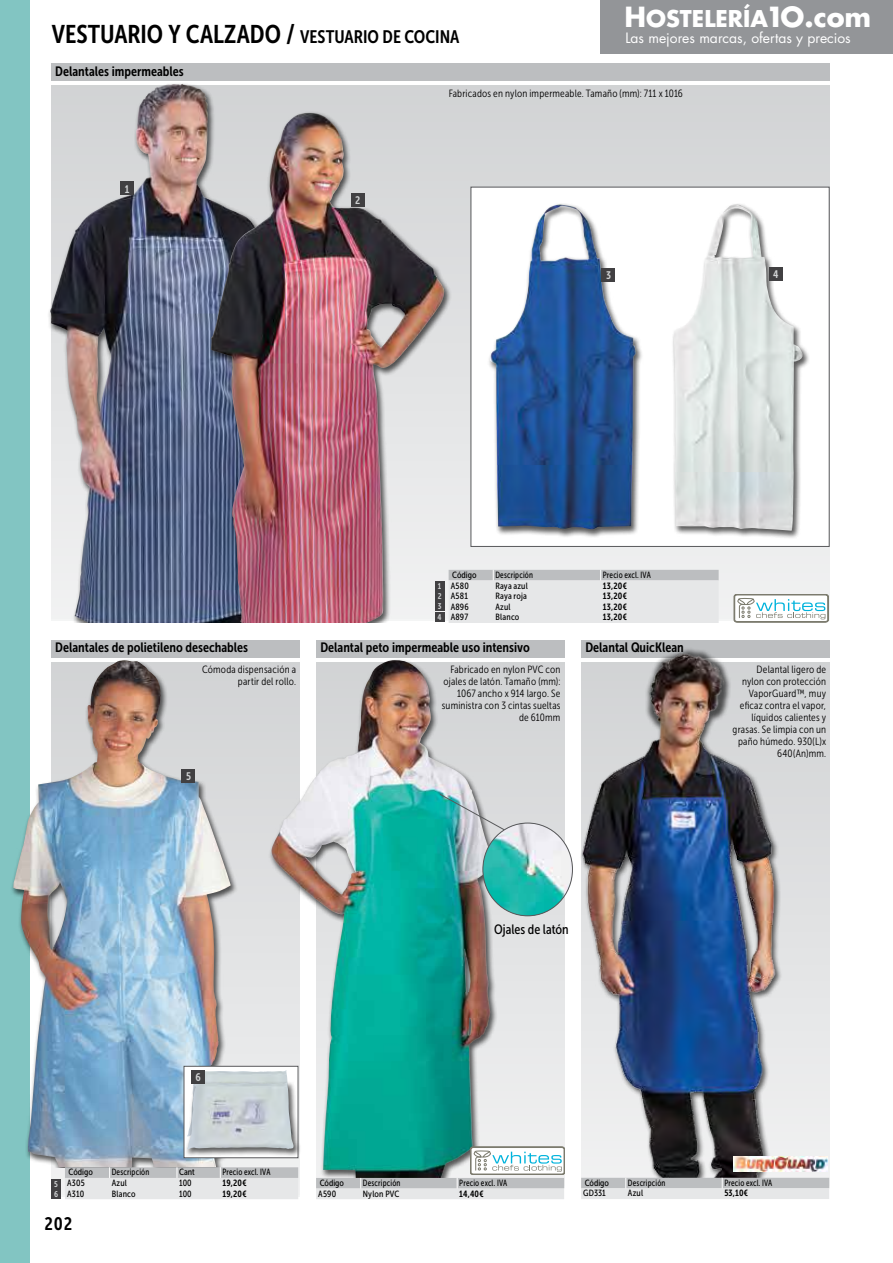
<style>
.page{position:relative;width:893px;height:1263px;background:#fff}
.page>*{position:absolute;margin:0;border:0;box-sizing:border-box;transform-origin:0 0}
.t1{font:25.5px "Museo Sans Cond 700";color:#000}
.t2{font:700 22.5px "Futura Std";color:#fff}
.t3{font:18px "Museo Sans Cond 700";color:#000}
.t4{font:13.8px "Futura Std";color:#fff}
.t5{font:13.5px "Museo Sans Cond 700";color:#000}
.t6{font:13.5px "Museo Sans Cond 500";color:#000}
.t7{font:10.95px "Museo Sans Cond 700";color:#d1d3d4}
.t8{font:10.5px/12px "Museo Sans Cond 300";letter-spacing:.02em;color:#000;text-align:right}
.t9{font:9px "Museo Sans Cond 500";letter-spacing:.02em;color:#000}
.t10{font:9px "Museo Sans Cond 500";letter-spacing:.02em;color:#000;scale:.9 1}
.t11{font:9px "Museo Sans Cond 700";letter-spacing:.015em;color:#000}
.t12{font:8.25px/10.2px "Museo Sans Cond 700";color:#d1d3d4;text-align:justify}
.s1{font-size:18px}
.s2{font-size:27px}
</style>
<div class="page">
<div style="left:0;top:0;width:30px;height:1263px;background:#82c5c2"></div>
<div style="left:581px;top:662px;width:248px;height:528px;background:linear-gradient(to bottom,#d1d3d4,#f1f2f2)"></div>
<svg style="left:502px;top:662px;width:47px;height:484px;background:#e0e1e3"></svg>
<svg style="left:52px;top:662px;width:248px;height:537px;background:#e0e1e2"></svg>
<div style="left:51px;top:85px;width:778px;height:538px;background:linear-gradient(to bottom,#d2d3d5,#f0f1f1)"></div>
<div style="left:471px;top:187px;width:358px;height:360px;background:#fff"></div>
<div style="left:51px;top:64px;width:778px;height:17px;background:#bcbec0"></div>
<div style="left:51px;top:640px;width:248px;height:17px;background:#bcbec0"></div>
<div style="left:316px;top:640px;width:248px;height:17px;background:#bcbec0"></div>
<div style="left:10px;top:658px;width:228px;height:509px;background:#000;opacity:.65"></div>
<img style="left:13px;top:661px;width:218px;height:506px">
<div style="left:268px;top:658px;width:234px;height:520px;background:#000;opacity:.65"></div>
<img style="left:271px;top:660px;width:223px;height:518px">
<div style="left:184px;top:1066px;width:114px;height:92px;background:#fff"></div>
<img style="left:191px;top:1070px;width:97px;height:10px">
<div style="left:184px;top:1066px;width:114px;height:92px;border:1px solid #58595b"></div>
<div style="left:184px;top:1080px;width:118px;height:78px;background:#000;opacity:.65"></div>
<img style="left:187px;top:1082px;width:107px;height:67px">
<svg style="left:440px;top:794px;width:107px;height:60px;background:#a3c5c8"></svg>
<img style="left:483px;top:823px;width:66px;height:93px">
<div style="left:581px;top:640px;width:248px;height:17px;background:#bcbec0"></div>
<img style="left:549px;top:644px;width:270px;height:534px">
<svg style="left:452px;top:570px;width:267px;height:53px;background:#dddfe0"></svg>
<svg style="left:65px;top:1167px;width:233px;height:11px;background:#bcbec0"></svg>
<svg style="left:581px;top:1178px;width:248px;height:21px;background:#d2d3d5"></svg>
<div style="left:487px;top:202px;width:157px;height:336px;background:#000;opacity:.65"></div>
<img style="left:489px;top:205px;width:147px;height:324px">
<div style="left:671px;top:202px;width:140px;height:337px;background:#000;opacity:.65"></div>
<img style="left:673px;top:204px;width:134px;height:327px">
<img style="left:50px;top:84px;width:231px;height:539px">
<div style="left:208px;top:110px;width:244px;height:513px;background:#000;opacity:.65"></div>
<img style="left:211px;top:113px;width:235px;height:510px">
<div style="left:120px;top:182px;width:13px;height:13px;background:#414042"></div>
<div style="left:351px;top:193px;width:13px;height:14px;background:#414042"></div>
<div style="left:602px;top:268px;width:13px;height:13px;background:#414042"></div>
<div style="left:769px;top:267px;width:13px;height:13px;background:#414042"></div>
<div style="left:435px;top:581px;width:9px;height:10px;background:#414042"></div>
<div style="left:435px;top:591px;width:9px;height:10px;background:#414042"></div>
<div style="left:435px;top:601px;width:9px;height:10px;background:#414042"></div>
<div style="left:435px;top:612px;width:9px;height:9px;background:#414042"></div>
<div style="left:182px;top:769px;width:13px;height:13px;background:#414042"></div>
<div style="left:191px;top:1071px;width:14px;height:13px;background:#414042"></div>
<div style="left:51px;top:1179px;width:10px;height:10px;background:#414042"></div>
<div style="left:51px;top:1189px;width:10px;height:10px;background:#414042"></div>
<img style="left:733px;top:1156px;width:95px;height:15px">
<svg style="left:734px;top:594px;width:95px;height:28px"></svg>
<svg style="left:316px;top:1146px;width:249px;height:53px"></svg>
<div style="left:600px;top:0;width:293px;height:53px;background:#939598"></div>
<h1 class="t1" style="left:52px;top:19px;width:409px">VESTUARIO Y CALZADO / <span class="s1">VESTUARIO DE COCINA</span></h1>
<p class="t5" style="left:55px;top:64px;width:130px">Delantales impermeables</p>
<h2 class="t2" style="left:624px;top:6px;width:248px"><span class="s2">H</span>OSTELERÍA<span class="s2">1O.com</span></h2>
<h3 class="t4" style="left:625px;top:30px;width:227px">Las mejores marcas, ofertas y precios</h3>
<p class="t7" style="left:125px;top:183px;width:6px">1</p>
<p class="t7" style="left:355px;top:194px;width:7px">2</p>
<p class="t8" style="left:449px;top:87px;width:236px">Fabricados en nylon impermeable. Tamaño (mm): 711 x 1016</p>
<p class="t7" style="left:606px;top:269px;width:6px">3</p>
<p class="t7" style="left:773px;top:268px;width:7px">4</p>
<p class="t5" style="left:55px;top:640px;width:194px">Delantales de polietileno desechables</p>
<p class="t8" style="left:202px;top:664px;width:96px">Cómoda dispensación a partir del rollo.</p>
<p class="t7" style="left:186px;top:770px;width:6px">5</p>
<p class="t12" style="left:438px;top:581px;width:6px">1<br>2<br>3<br>4</p>
<p class="t9" style="left:452px;top:570px;width:26px">Código</p>
<p class="t10" style="left:495px;top:570px;width:43px">Descripción</p>
<p class="t10" style="left:603px;top:570px;width:55px">Precio excl. IVA</p>
<p class="t9" style="left:451px;top:580px;width:20px">A580</p>
<p class="t9" style="left:495px;top:580px;width:34px">Raya azul</p>
<p class="t11" style="left:603px;top:580px;width:25px">13,20€</p>
<p class="t9" style="left:451px;top:591px;width:19px">A581</p>
<p class="t9" style="left:495px;top:591px;width:33px">Raya roja</p>
<p class="t11" style="left:603px;top:591px;width:25px">13,20€</p>
<p class="t9" style="left:451px;top:602px;width:20px">A896</p>
<p class="t9" style="left:495px;top:602px;width:17px">Azul</p>
<p class="t11" style="left:603px;top:602px;width:25px">13,20€</p>
<p class="t9" style="left:451px;top:612px;width:19px">A897</p>
<p class="t9" style="left:495px;top:612px;width:25px">Blanco</p>
<p class="t11" style="left:603px;top:612px;width:25px">13,20€</p>
<p class="t5" style="left:320px;top:640px;width:211px">Delantal peto impermeable uso intensivo</p>
<p class="t8" style="left:442px;top:664px;width:120px">Fabricado en nylon PVC con ojales de latón. Tamaño (mm):<br>1067 ancho x 914 largo. Se suministra con 3 cintas sueltas de 610mm</p>
<p class="t5" style="left:585px;top:640px;width:100px">Delantal QuicKlean</p>
<p class="t8" style="left:733px;top:664px;width:95px">Delantal ligero de nylon con protección<br>VaporGuard™, muy eficaz contra el vapor, líquidos calientes y grasas. Se limpia con un paño húmedo. 930(L)x<br>640(An)mm.</p>
<p class="t6" style="left:494px;top:922px;width:76px">Ojales de latón</p>
<p class="t7" style="left:196px;top:1071px;width:7px">6</p>
<p class="t12" style="left:54px;top:1179px;width:6px">5<br>6</p>
<p class="t9" style="left:69px;top:1167px;width:26px">Código</p>
<p class="t10" style="left:112px;top:1167px;width:43px">Descripción</p>
<p class="t9" style="left:179px;top:1167px;width:17px">Cant</p>
<p class="t10" style="left:222px;top:1167px;width:55px">Precio excl. IVA</p>
<p class="t9" style="left:67px;top:1178px;width:19px">A305</p>
<p class="t9" style="left:112px;top:1178px;width:17px">Azul</p>
<p class="t9" style="left:179px;top:1178px;width:14px">100</p>
<p class="t11" style="left:222px;top:1178px;width:25px">19,20€</p>
<p class="t9" style="left:67px;top:1188px;width:19px">A310</p>
<p class="t9" style="left:112px;top:1188px;width:25px">Blanco</p>
<p class="t9" style="left:179px;top:1188px;width:14px">100</p>
<p class="t11" style="left:222px;top:1188px;width:25px">19,20€</p>
<h3 class="t3" style="left:44px;top:1213px;width:29px">202</h3>
<p class="t9" style="left:320px;top:1178px;width:26px">Código</p>
<p class="t10" style="left:363px;top:1178px;width:43px">Descripción</p>
<p class="t10" style="left:459px;top:1178px;width:55px">Precio excl. IVA</p>
<p class="t9" style="left:318px;top:1188px;width:19px">A590</p>
<p class="t9" style="left:363px;top:1188px;width:38px">Nylon PVC</p>
<p class="t11" style="left:459px;top:1188px;width:26px">14,40€</p>
<p class="t9" style="left:585px;top:1178px;width:26px">Código</p>
<p class="t10" style="left:628px;top:1178px;width:43px">Descripción</p>
<p class="t10" style="left:724px;top:1178px;width:55px">Precio excl. IVA</p>
<p class="t9" style="left:583px;top:1188px;width:24px">GD331</p>
<p class="t9" style="left:628px;top:1188px;width:17px">Azul</p>
<p class="t11" style="left:724px;top:1188px;width:25px">53,10€</p>
</div>
